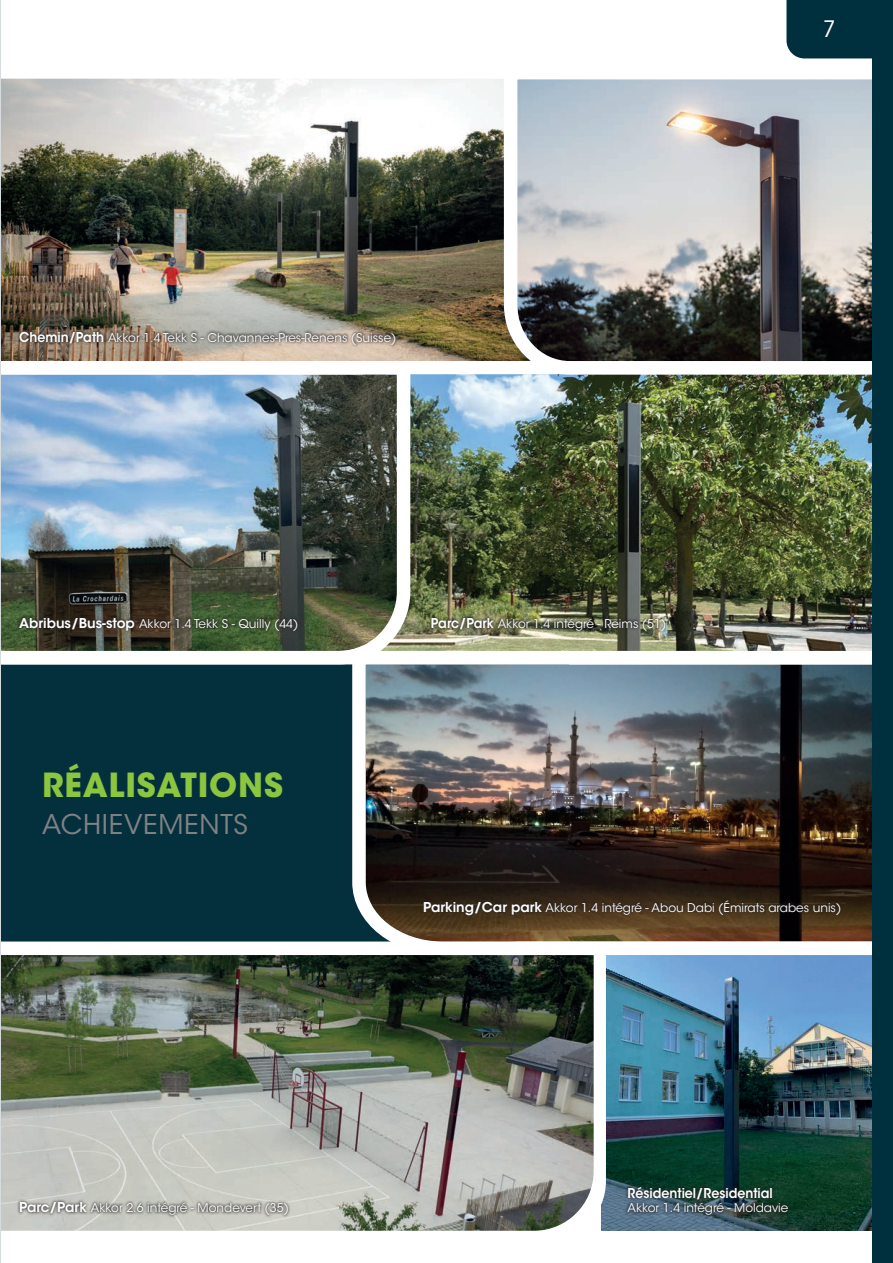
<style>
.page{position:relative;width:893px;height:1263px;background:#fff}
.page>*{position:absolute;margin:0;border:0;box-sizing:border-box;transform-origin:0 0}
.TITRE_1_FR{font:700 33px "ITC Avant Garde Std";letter-spacing:.025em;color:#8bc63e}
.TITRE_1_EN{font:27px "ITC Avant Garde Std";letter-spacing:.025em;color:#808285}
.t1{font:22.5px "ITC Avant Garde Std";color:#fff}
.t2{font:600 13.5px "ITC Avant Garde Std";color:#fff;scale:.93 1}
.t3{font:12px "ITC Avant Garde Std";color:#fff}
.s1{font-weight:600;font-size:13.5px}
</style>
<div class="page">
<img style="left:417px;top:374px;width:455px;height:270px">
<div style="left:1px;top:671px;width:344px;height:270px;background:#04303e"></div>
<img style="left:1px;top:79px;width:496px;height:282px">
<img style="left:497px;top:79px;width:375px;height:302px">
<div style="left:16px;top:328px;width:383px;height:20px;background:#231f20;opacity:.75"></div>
<img style="left:606px;top:962px;width:266px;height:269px">
<img style="left:1px;top:354px;width:416px;height:317px">
<img style="left:1px;top:955px;width:593px;height:276px">
<div style="left:16px;top:614px;width:284px;height:20px;background:#231f20;opacity:.75"></div>
<div style="left:428px;top:614px;width:241px;height:20px;background:#231f20;opacity:.75"></div>
<div style="left:17px;top:1198px;width:274px;height:20px;background:#231f20;opacity:.75"></div>
<div style="left:624px;top:1183px;width:167px;height:35px;background:#231f20;opacity:.75"></div>
<img style="left:345px;top:644px;width:527px;height:318px">
<div style="left:421px;top:896px;width:423px;height:22px;background:#231f20;opacity:.75"></div>
<hr style="left:0;top:0;width:1px;height:1263px;background:#d6dbde">
<div style="left:872px;top:0;width:21px;height:1263px;background:#002f3e"></div>
<div style="left:786px;top:0;width:86px;height:58px;background:#002f3e"></div>
<p class="t3" style="left:19px;top:330px;width:379px"><span class="s1">Chemin/Path</span> Akkor 1.4 Tekk S - Chavannes-Pres-Renens (Suisse)</p>
<p class="t3" style="left:19px;top:616px;width:281px"><span class="s1">Abribus/Bus-stop</span> Akkor 1.4 Tekk S - Quilly (44)</p>
<p class="t3" style="left:431px;top:616px;width:237px"><span class="s1">Parc/Park</span> Akkor 1.4 intégré - Reims (51)</p>
<p class="TITRE_1_FR" style="left:42px;top:763px;width:242px">RÉALISATIONS</p>
<p class="TITRE_1_EN" style="left:42px;top:807px;width:207px">ACHIEVEMENTS</p>
<h3 class="t1" style="left:823px;top:15px;width:14px">7</h3>
<p class="t3" style="left:19px;top:1200px;width:271px"><span class="s1">Parc/Park</span> Akkor 2.6 intégré - Mondevert (35)</p>
<p class="t3" style="left:423px;top:900px;width:420px"><span class="s1">Parking/Car park</span> Akkor 1.4 intégré - Abou Dabi (Émirats arabes unis)</p>
<p class="t2" style="left:628px;top:1184px;width:158px">Résidentiel/Residential</p>
<p class="t3" style="left:628px;top:1200px;width:162px">Akkor 1.4 intégré - Moldavie</p>
</div>
